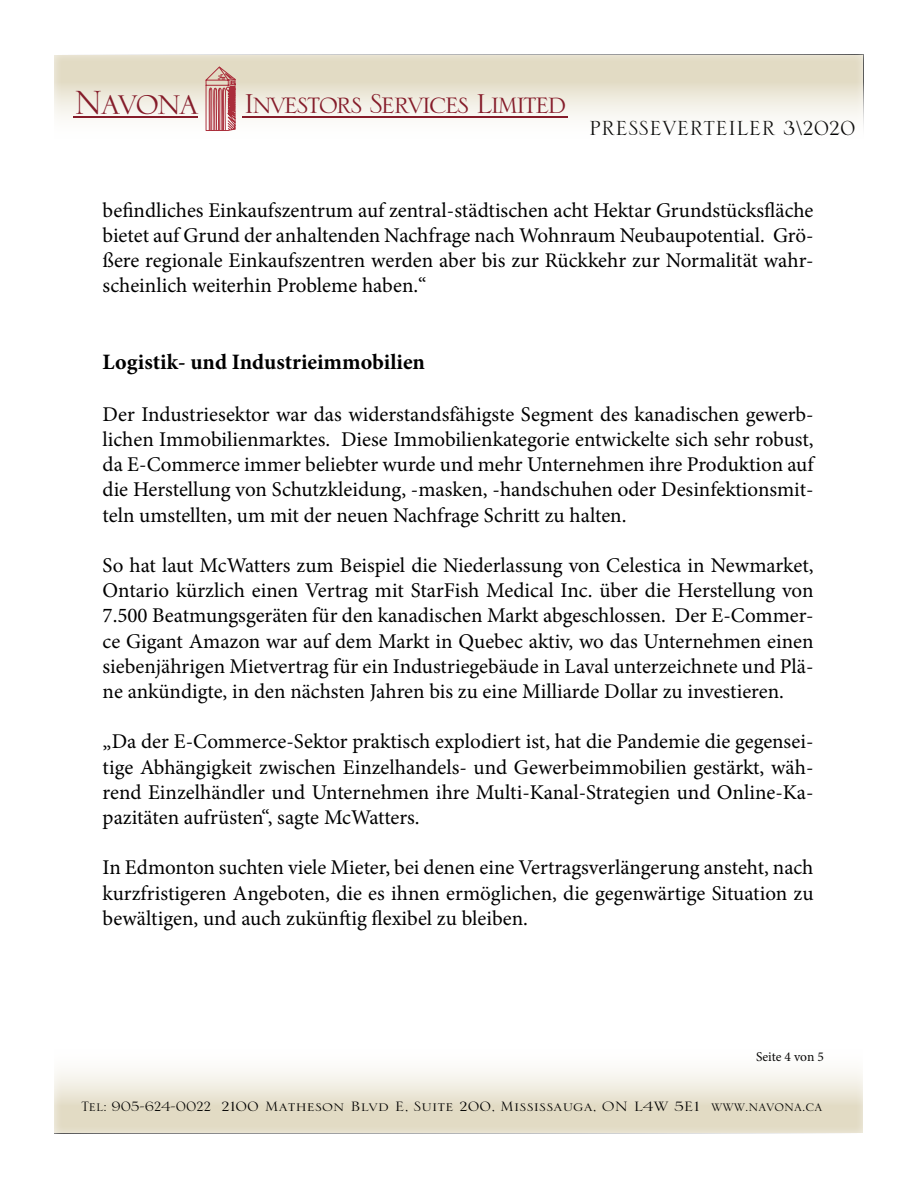
<style>
.page{position:relative;width:918px;height:1188px;background:#fff}
.page>*{position:absolute;margin:0;border:0;box-sizing:border-box;transform-origin:0 0}
.t1{font:36.15px "Serlio LT Std";letter-spacing:-.06em;color:#851c2a}
.t2{font:27px "Serlio LT Std";color:#000}
.t3{font:700 22.05px "Minion Pro";color:#000}
.t4{font:21px/25.2px "Minion Pro";color:#000;text-align:justify}
.t5{font:18px "Serlio LT Std";color:#000}
.t6{font:13.5px "Minion Pro";letter-spacing:-.005em;color:#000}
.s1{font-size:44.25px}
</style>
<div class="page">
<div style="left:41px;top:50px;width:835px;height:94px;background:#fff;opacity:.75"></div>
<hr style="left:73px;top:116px;width:125px;height:2px;background:#851c2a">
<hr style="left:242px;top:116px;width:326px;height:2px;background:#851c2a">
<svg style="left:206px;top:67px;width:29px;height:64px;background:#ca8888"></svg>
<div style="left:42px;top:1044px;width:835px;height:94px;background:#fff;opacity:.75"></div>
<h1 class="t1" style="left:74px;top:86px;width:494px"><span class="s1">Navona</span> Investors Services Limited</h1>
<p class="t2" style="left:589px;top:115px;width:268px">PRESSEVERTEILER 3\2020</p>
<p class="t4" style="left:103px;top:198px;width:712px">befindliches Einkaufszentrum auf zentral-städtischen acht Hektar Grundstücksfläche bietet auf Grund der anhaltenden Nachfrage nach Wohnraum Neubaupotential. Grö&shy;ßere regionale Einkaufszentren werden aber bis zur Rückkehr zur Normalität wahr&shy;scheinlich weiterhin Probleme haben.“</p>
<p class="t3" style="left:103px;top:347px;width:324px">Logistik- und Industrieimmobilien</p>
<p class="t4" style="left:103px;top:402px;width:713px">Der Industriesektor war das widerstandsfähigste Segment des kanadischen gewerb&shy;lichen Immobilienmarktes. Diese Immobilienkategorie entwickelte sich sehr robust, da E-Commerce immer beliebter wurde und mehr Unternehmen ihre Produktion auf die Herstellung von Schutzkleidung, -masken, -handschuhen oder Desinfektionsmit&shy;teln umstellten, um mit der neuen Nachfrage Schritt zu halten.</p>
<p class="t4" style="left:103px;top:553px;width:713px">So hat laut McWatters zum Beispiel die Niederlassung von Celestica in Newmarket, Ontario kürzlich einen Vertrag mit StarFish Medical Inc. über die Herstellung von 7.500 Beatmungsgeräten für den kanadischen Markt abgeschlossen. Der E-Commer&shy;ce Gigant Amazon war auf dem Markt in Quebec aktiv, wo das Unternehmen einen siebenjährigen Mietvertrag für ein Industriegebäude in Laval unterzeichnete und Plä&shy;ne ankündigte, in den nächsten Jahren bis zu eine Milliarde Dollar zu investieren.</p>
<p class="t4" style="left:103px;top:729px;width:712px">„Da der E-Commerce-Sektor praktisch explodiert ist, hat die Pandemie die gegensei&shy;tige Abhängigkeit zwischen Einzelhandels- und Gewerbeimmobilien gestärkt, wäh&shy;rend Einzelhändler und Unternehmen ihre Multi-Kanal-Strategien und Online-Ka&shy;pazitäten aufrüsten“, sagte McWatters.</p>
<p class="t4" style="left:103px;top:855px;width:713px">In Edmonton suchten viele Mieter, bei denen eine Vertragsverlängerung ansteht, nach kurzfristigeren Angeboten, die es ihnen ermöglichen, die gegenwärtige Situation zu bewältigen, und auch zukünftig flexibel zu bleiben.</p>
<p class="t6" style="left:756px;top:1048px;width:69px">Seite 4 von 5</p>
<p class="t5" style="left:81px;top:1098px;width:743px">Tel: 905-624-0022 2100 Matheson Blvd E, Suite 200, Mississauga, ON L4W 5E1 www.navona.ca</p>
</div>
